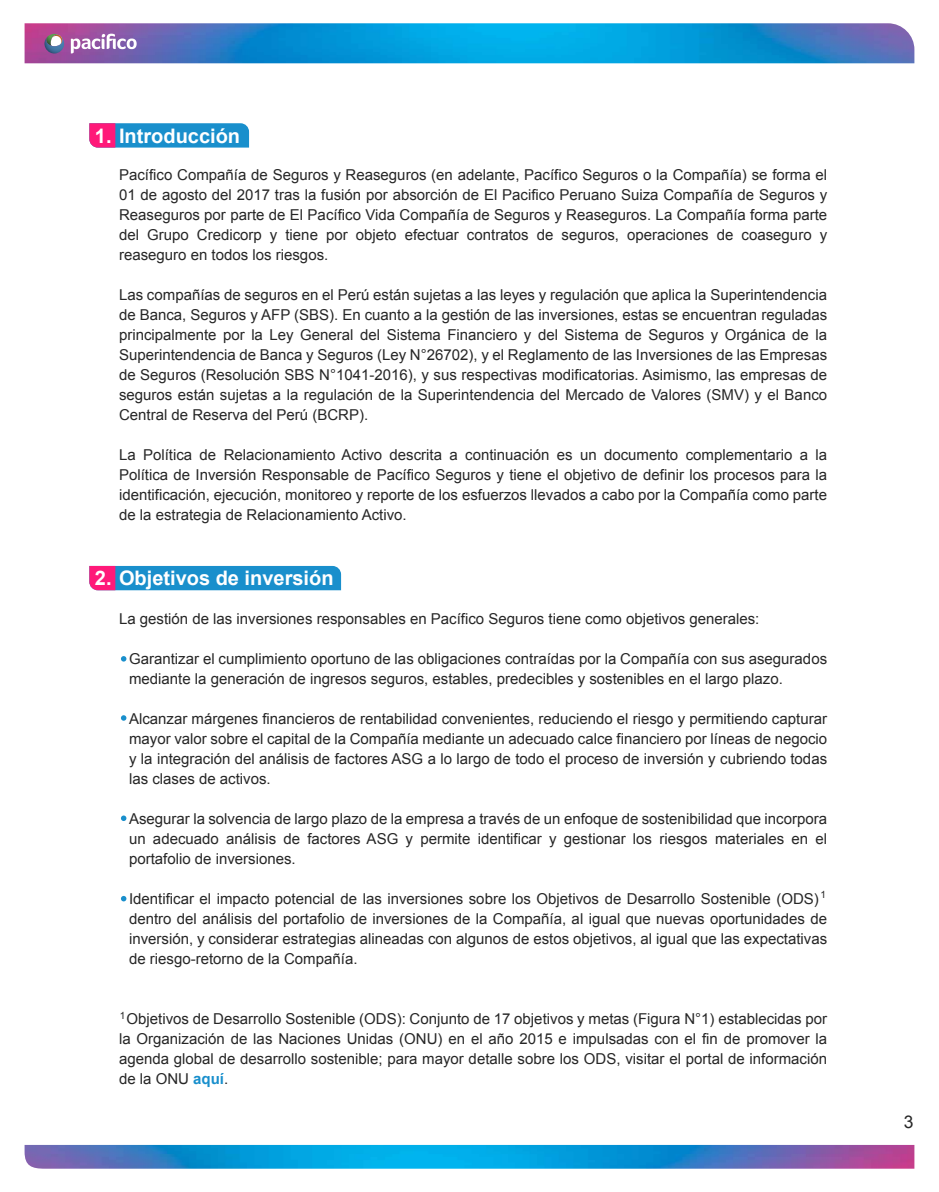
<style>
.page{position:relative;width:939px;height:1192px;background:#fff}
.page>*{position:absolute;margin:0;border:0;box-sizing:border-box;transform-origin:0 0}
.t1{font:700 20px "Arial";color:#fff}
.t2{font:17.5px "Arial";color:#262626}
.t3{font:15px/20px "Arial";color:#262626;text-align:justify}
.t4{font:10px "Arial";color:#262626}
.s1{color:rgb(38 38 38/0)}
.s2{font-weight:700;color:#198fcc}
</style>
<div class="page">
<img style="left:25px;top:1144px;width:889px;height:24px">
<img style="left:25px;top:23px;width:889px;height:40px">
<svg style="left:71px;top:34px;width:66px;height:20px"></svg>
<img style="left:46px;top:34px;width:14px;height:1px">
<svg style="left:44px;top:35px;width:20px;height:19px"></svg>
<svg style="left:89px;top:123px;width:160px;height:25px;background:#4480c0"></svg>
<svg style="left:89px;top:566px;width:252px;height:24px;background:#3183c3"></svg>
<svg style="left:121px;top:656px;width:5px;height:5px"></svg>
<svg style="left:121px;top:715px;width:5px;height:5px"></svg>
<svg style="left:121px;top:815px;width:5px;height:6px"></svg>
<svg style="left:121px;top:896px;width:5px;height:5px"></svg>
<h1 class="t1" style="left:95px;top:122px;width:147px">1. Introducción</h1>
<p class="t3" style="left:119px;top:165px;width:710px">Pacífico Compañía de Seguros y Reaseguros (en adelante, Pacífico Seguros o la Compañía) se forma el 01 de agosto del 2017 tras la fusión por absorción de El Pacifico Peruano Suiza Compañía de Seguros y Reaseguros por parte de El Pacífico Vida Compañía de Seguros y Reaseguros. La Compañía forma parte del Grupo Credicorp y tiene por objeto efectuar contratos de seguros, operaciones de coaseguro y reaseguro en todos los riesgos.</p>
<p class="t3" style="left:119px;top:285px;width:710px">Las compañías de seguros en el Perú están sujetas a las leyes y regulación que aplica la Superintendencia de Banca, Seguros y AFP (SBS). En cuanto a la gestión de las inversiones, estas se encuentran reguladas principalmente por la Ley General del Sistema Financiero y del Sistema de Seguros y Orgánica de la Superintendencia de Banca y Seguros (Ley N°26702), y el Reglamento de las Inversiones de las Empresas de Seguros (Resolución SBS N°1041-2016), y sus respectivas modificatorias. Asimismo, las empresas de seguros están sujetas a la regulación de la Superintendencia del Mercado de Valores (SMV) y el Banco Central de Reserva del Perú (BCRP).</p>
<p class="t3" style="left:119px;top:445px;width:709px">La Política de Relacionamiento Activo descrita a continuación es un documento complementario a la Política de Inversión Responsable de Pacífico Seguros y tiene el objetivo de definir los procesos para la identificación, ejecución, monitoreo y reporte de los esfuerzos llevados a cabo por la Compañía como parte de la estrategia de Relacionamiento Activo.</p>
<h1 class="t1" style="left:95px;top:565px;width:240px">2. Objetivos de inversión</h1>
<p class="t3" style="left:119px;top:608px;width:642px">La gestión de las inversiones responsables en Pacífico Seguros tiene como objetivos generales:</p>
<p class="t3" style="left:129px;top:648px;width:699px">Garantizar el cumplimiento oportuno de las obligaciones contraídas por la Compañía con sus asegurados mediante la generación de ingresos seguros, estables, predecibles y sostenibles en el largo plazo.</p>
<p class="t3" style="left:129px;top:708px;width:700px">Alcanzar márgenes financieros de rentabilidad convenientes, reduciendo el riesgo y permitiendo capturar mayor valor sobre el capital de la Compañía mediante un adecuado calce financiero por líneas de negocio y la integración del análisis de factores ASG a lo largo de todo el proceso de inversión y cubriendo todas las clases de activos.</p>
<p class="t3" style="left:129px;top:808px;width:699px">Asegurar la solvencia de largo plazo de la empresa a través de un enfoque de sostenibilidad que incorpora un adecuado análisis de factores ASG y permite identificar y gestionar los riesgos materiales en el portafolio de inversiones.</p>
<p class="t3" style="left:129px;top:888px;width:700px">Identificar el impacto potencial de las inversiones sobre los Objetivos de Desarrollo Sostenible (ODS)<span class="s1">1 </span>dentro del análisis del portafolio de inversiones de la Compañía, al igual que nuevas oportunidades de inversión, y considerar estrategias alineadas con algunos de estos objetivos, al igual que las expectativas de riesgo-retorno de la Compañía.</p>
<p class="t4" style="left:820px;top:887px;width:7px">1</p>
<p class="t4" style="left:120px;top:1008px;width:7px">1</p>
<p class="t3" style="left:119px;top:1008px;width:710px;text-indent:8px">Objetivos de Desarrollo Sostenible (ODS): Conjunto de 17 objetivos y metas (Figura N°1) establecidas por la Organización de las Naciones Unidas (ONU) en el año 2015 e impulsadas con el fin de promover la agenda global de desarrollo sostenible; para mayor detalle sobre los ODS, visitar el portal de información de la ONU <span class="s2">aquí</span>.</p>
<p class="t2" style="left:903px;top:1110px;width:11px">3</p>
</div>
